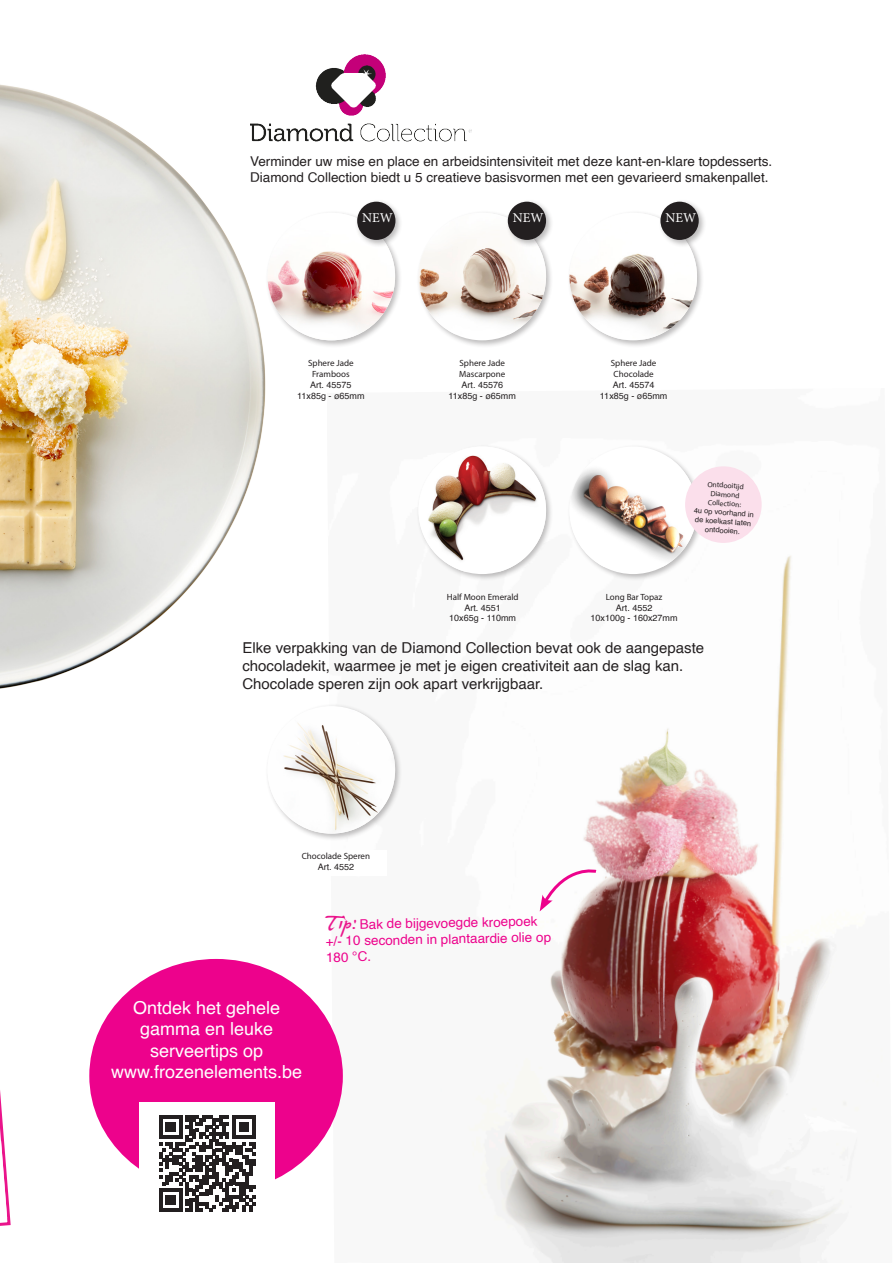
<style>
.page{position:relative;width:893px;height:1263px;background:#fff}
.page>*{position:absolute;margin:0;border:0;box-sizing:border-box;transform-origin:0 0}
.t1{font:34.5px "James Fajardo";color:#ea148b}
.t2{font:18px "Helvetica";color:#fff}
.t3{font:15px/18px "Helvetica";color:#231f20}
.t4{font:13.5px "Helvetica";color:#231f20}
.t5{font:13.5px/16.2px "Helvetica";color:#ed028c}
.t6{font:13.5px "Minion Pro";letter-spacing:-.005em;color:#fff}
.t7{font:9px "Helvetica";color:#231f20}
.t8{font:9px "Myriad Pro";color:#231f20}
.t9{font:7.5px/9px "Helvetica";color:#231f20;text-align:center}
.t10{font:7.5px "Myriad Pro";color:#231f20}
</style>
<div class="page">
<img style="left:327px;top:469px;width:547px;height:794px">
<img style="left:0;top:84px;width:266px;height:605px">
<div style="left:265px;top:210px;width:138px;height:138px;background:#231f20;opacity:.3"></div>
<img style="left:268px;top:213px;width:127px;height:127px;border-radius:64px">
<div style="left:416px;top:210px;width:138px;height:138px;background:#231f20;opacity:.3"></div>
<img style="left:418px;top:213px;width:128px;height:121px">
<div style="left:567px;top:210px;width:138px;height:138px;background:#231f20;opacity:.3"></div>
<img style="left:569px;top:213px;width:128px;height:126px">
<div style="left:658px;top:199px;width:48px;height:49px;background:#231f20;opacity:.3"></div>
<div style="left:660px;top:202px;width:39px;height:38px;background:#231f20;border-radius:50%"></div>
<div style="left:506px;top:199px;width:48px;height:49px;background:#231f20;opacity:.3"></div>
<div style="left:508px;top:202px;width:38px;height:38px;background:#231f20;border-radius:50%"></div>
<div style="left:355px;top:199px;width:48px;height:49px;background:#231f20;opacity:.3"></div>
<div style="left:357px;top:202px;width:38px;height:38px;background:#231f20;border-radius:50%"></div>
<div style="left:567px;top:444px;width:138px;height:138px;background:#231f20;opacity:.3"></div>
<div style="left:569px;top:446px;width:128px;height:128px;background:#fff;border-radius:50%"></div>
<img style="left:569px;top:457px;width:128px;height:110px">
<div style="left:416px;top:444px;width:138px;height:138px;background:#231f20;opacity:.3"></div>
<img style="left:418px;top:446px;width:128px;height:126px">
<div style="left:686px;top:467px;width:75px;height:75px;background:#fbdfeb;border-radius:50%"></div>
<div style="left:685px;top:466px;width:77px;height:77px;border:2px solid #fbdfeb;border-radius:50%"></div>
<svg style="left:0;top:1090px;width:11px;height:136px"></svg>
<div style="left:265px;top:703px;width:138px;height:138px;background:#231f20;opacity:.3"></div>
<img style="left:268px;top:710px;width:127px;height:124px">
<div style="left:285px;top:850px;width:102px;height:26px;background:#fff"></div>
<svg style="left:540px;top:864px;width:59px;height:47px"></svg>
<div style="left:89px;top:959px;width:254px;height:234px;background:#ed028c;border-radius:50%"></div>
<div style="left:139px;top:1102px;width:136px;height:123px;background:#fff"></div>
<svg style="left:159px;top:1115px;width:97px;height:97px"></svg>
<img style="left:251px;top:54px;width:221px;height:96px">
<p class="t4" style="left:250px;top:151px;width:524px">Verminder uw mise en place en arbeidsintensiviteit met deze kant-en-klare topdesserts.</p>
<p class="t4" style="left:250px;top:167px;width:520px">Diamond Collection biedt u 5 creatieve basisvormen met een gevarieerd smakenpallet.</p>
<p class="t6" style="left:362px;top:209px;width:32px">NEW</p>
<p class="t6" style="left:513px;top:209px;width:32px">NEW</p>
<p class="t8" style="left:308px;top:358px;width:47px">Sphere Jade</p>
<p class="t8" style="left:312px;top:368px;width:39px">Framboos</p>
<p class="t7" style="left:310px;top:378px;width:43px">Art. 45575</p>
<p class="t7" style="left:297px;top:388px;width:69px">11x85g - ø65mm</p>
<p class="t8" style="left:459px;top:358px;width:47px">Sphere Jade</p>
<p class="t8" style="left:459px;top:368px;width:48px">Mascarpone</p>
<p class="t7" style="left:461px;top:378px;width:43px">Art. 45576</p>
<p class="t7" style="left:449px;top:388px;width:69px">11x85g - ø65mm</p>
<p class="t6" style="left:665px;top:209px;width:32px">NEW</p>
<p class="t8" style="left:611px;top:358px;width:47px">Sphere Jade</p>
<p class="t8" style="left:614px;top:368px;width:42px">Chocolade</p>
<p class="t7" style="left:613px;top:378px;width:43px">Art. 45574</p>
<p class="t7" style="left:600px;top:388px;width:69px">11x85g - ø65mm</p>
<p class="t10" style="left:708px;top:479px;width:38px;rotate:4deg">Ontdooitijd</p>
<p class="t10" style="left:711px;top:489px;width:31px;rotate:4deg">Diamond</p>
<p class="t10" style="left:708px;top:498px;width:35px;rotate:4deg">Collection:</p>
<p class="t9" style="left:694px;top:506px;width:62px;rotate:4deg">4u op voorhand in de koelkast laten ontdooien.</p>
<p class="t8" style="left:447px;top:591px;width:73px">Half Moon Emerald</p>
<p class="t7" style="left:464px;top:601px;width:38px">Art. 4551</p>
<p class="t7" style="left:449px;top:611px;width:68px">10x65g - 110mm</p>
<p class="t8" style="left:606px;top:591px;width:58px">Long Bar Topaz</p>
<p class="t7" style="left:616px;top:601px;width:38px">Art. 4552</p>
<p class="t7" style="left:591px;top:611px;width:89px">10x100g - 160x27mm</p>
<p class="t3" style="left:242px;top:639px;width:463px">Elke verpakking van de Diamond Collection bevat ook de aangepaste chocoladekit, waarmee je met je eigen creativiteit aan de slag kan.<br>Chocolade speren zijn ook apart verkrijgbaar.</p>
<p class="t8" style="left:302px;top:851px;width:70px">Chocolade Speren</p>
<p class="t7" style="left:318px;top:860px;width:38px">Art. 4552</p>
<p class="t2" style="left:133px;top:993px;width:149px">Ontdek het gehele</p>
<p class="t2" style="left:140px;top:1015px;width:135px">gamma en leuke</p>
<p class="t2" style="left:150px;top:1036px;width:115px">serveertips op</p>
<p class="t2" style="left:111px;top:1058px;width:193px">www.frozenelements.be</p>
<p class="t1" style="left:325px;top:904px;width:34px">Tip:</p>
<p class="t5" style="left:325px;top:917px;width:227px;text-indent:34px;rotate:-1deg">Bak de bijgevoegde kroepoek +/- 10 seconden in plantaardie olie op<br>180 °C.</p>
</div>
